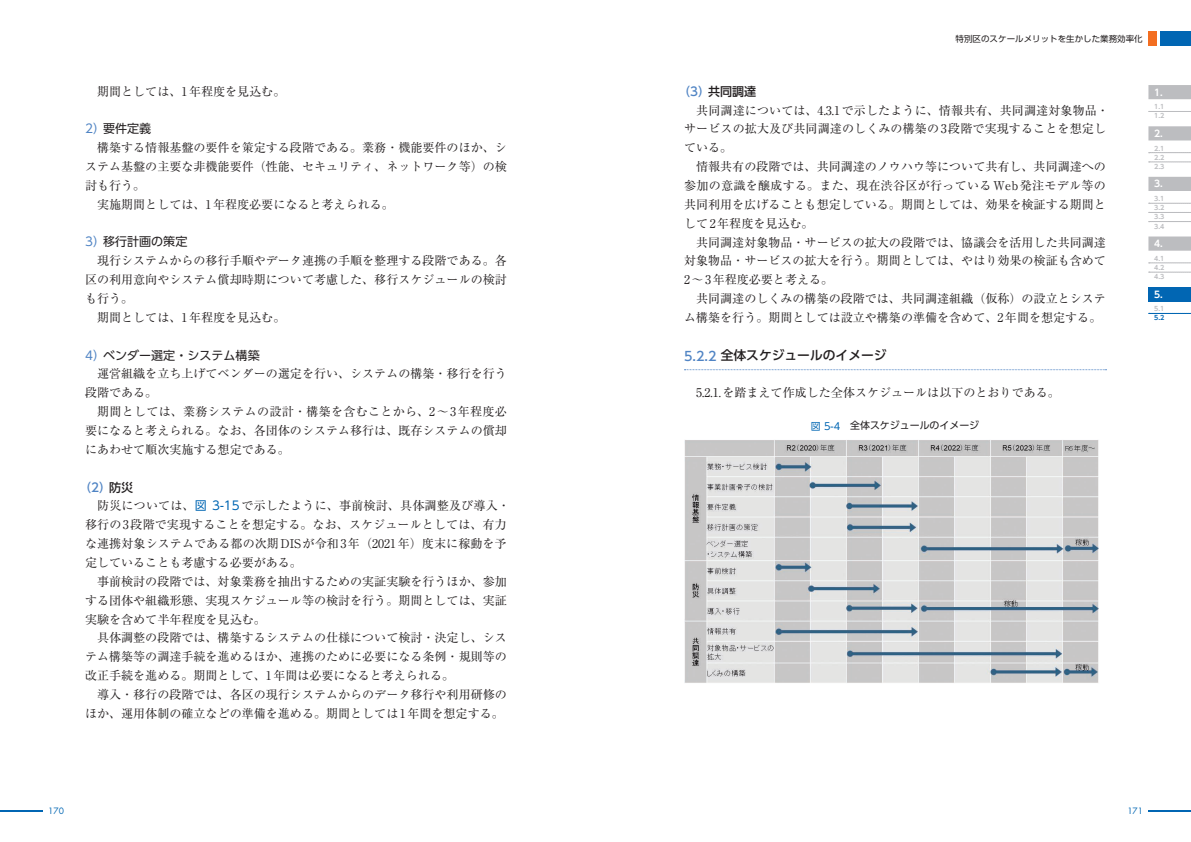
<style>
.page{position:relative;width:1191px;height:842px;background:#fff}
.page>*{position:absolute;margin:0;border:0;box-sizing:border-box;transform-origin:0 0}
.t1{font:500 12.8px "UD Shin Go Pr 6 N";color:#231f20}
.t2{font:12px/18.9px "Ryumin Pr 6 N";color:#231f20;text-align:justify}
.t3{font:12px "UD Shin Go Pr 6 N";color:#231f20}
.t4{font:500 12px "UD Shin Go Pr 6 N";color:#231f20}
.t5{font:500 12px "UD Shin Go Pr 6";color:#5084c4}
.t6{font:9.9px "UD Shin Go Pr 6 N";color:#231f20}
.t7{font:700 9.2px "UD Shin Go Pr 6 N De";color:#fff}
.t8{font:8.5px "UD Shin Go Pr 6";color:#231f20}
.t9{font:8.5px "Futura";color:#0166b3}
.t10{font:700 6.4px/9.2px "UD Shin Go Pr 6 N De";color:#bcbdc0;text-align:justify}
.t11{font:700 6.4px "UD Shin Go Pr 6 N De";color:#0166b3}
.s1{font-family:"UD Shin Go Pr 6";color:#5084c4}
.s2{font-family:"UD Shin Go Pr 6 N";color:#231f20}
.s3{font-family:"UD Shin Go Pr 6 N";color:#0166b3}
.s4{color:#0166b3}
</style>
<div class="page">
<hr style="left:0;top:810px;width:43px;height:1px;background:#0166b3">
<hr style="left:1148px;top:810px;width:43px;height:1px;background:#0166b3">
<div style="left:1159px;top:31px;width:32px;height:14px;background:#0166b3"></div>
<div style="left:1148px;top:31px;width:9px;height:14px;background:#f36e21"></div>
<div style="left:1148px;top:287px;width:43px;height:14px;background:#0166b3"></div>
<svg style="left:1148px;top:85px;width:43px;height:166px"></svg>
<svg style="left:1148px;top:263px;width:43px;height:1px"></svg>
<svg style="left:1148px;top:272px;width:43px;height:1px"></svg>
<svg style="left:1148px;top:313px;width:43px;height:1px"></svg>
<svg style="left:684px;top:369px;width:422px;height:1px"></svg>
<img style="left:684px;top:440px;width:415px;height:243px">
<p class="t2" style="left:97px;top:81px;width:190px">期間としては、1年程度を見込む。</p>
<p class="t3" style="left:85px;top:119px;width:68px"><span class="s1">2）</span>要件定義</p>
<p class="t2" style="left:97px;top:138px;width:411px">構築する情報基盤の要件を策定する段階である。業務・機能要件のほか、シ</p>
<p class="t2" style="left:85px;top:156px;width:423px">ステム基盤の主要な非機能要件（性能、セキュリティ、ネットワーク等）の検</p>
<p class="t2" style="left:85px;top:175px;width:62px">討も行う。</p>
<p class="t2" style="left:97px;top:194px;width:298px">実施期間としては、1年程度必要になると考えられる。</p>
<p class="t3" style="left:85px;top:232px;width:104px"><span class="s1">3）</span>移行計画の策定</p>
<p class="t2" style="left:97px;top:251px;width:411px">現行システムからの移行手順やデータ連携の手順を整理する段階である。各</p>
<p class="t2" style="left:85px;top:270px;width:423px">区の利用意向やシステム償却時期について考慮した、移行スケジュールの検討</p>
<p class="t2" style="left:85px;top:288px;width:50px">も行う。</p>
<p class="t2" style="left:97px;top:307px;width:190px">期間としては、1年程度を見込む。</p>
<p class="t3" style="left:85px;top:345px;width:176px"><span class="s1">4）</span>ベンダー選定・システム構築</p>
<p class="t2" style="left:85px;top:364px;width:423px;text-indent:12px">運営組織を立ち上げてベンダーの選定を行い、システムの構築・移行を行う段階である。</p>
<p class="t2" style="left:85px;top:402px;width:423px;text-indent:12px">期間としては、業務システムの設計・構築を含むことから、2～3年程度必要になると考えられる。なお、各団体のシステム移行は、既存システムの償却にあわせて順次実施する想定である。</p>
<p class="t5" style="left:79px;top:477px;width:56px">（2）<span class="s2">防災</span></p>
<p class="t2" style="left:85px;top:496px;width:426px;text-align:left;text-indent:12px">防災については、<span class="s3">図 3-15</span>で示したように、事前検討、具体調整及び導入・移行の3段階で実現することを想定する。なお、スケジュールとしては、有力な連携対象システムである都の次期DISが令和3年（2021年）度末に稼動を予定していることも考慮する必要がある。</p>
<p class="t2" style="left:85px;top:571px;width:423px;text-indent:12px">事前検討の段階では、対象業務を抽出するための実証実験を行うほか、参加する団体や組織形態、実現スケジュール等の検討を行う。期間としては、実証実験を含めて半年程度を見込む。</p>
<p class="t2" style="left:85px;top:628px;width:423px;text-indent:12px">具体調整の段階では、構築するシステムの仕様について検討・決定し、システム構築等の調達手続を進めるほか、連携のために必要になる条例・規則等の改正手続を進める。期間として、1年間は必要になると考えられる。</p>
<p class="t2" style="left:85px;top:684px;width:423px;text-align:right">導入・移行の段階では、各区の現行システムからのデータ移行や利用研修のほか、運用体制の確立などの準備を進める。期間としては1年間を想定する。</p>
<p class="t8" style="left:955px;top:31px;width:189px">特別区のスケールメリットを生かした業務効率化</p>
<p class="t4" style="left:678px;top:81px;width:80px"><span class="s1">（3）</span>共同調達</p>
<p class="t2" style="left:684px;top:100px;width:426px;text-align:left;text-indent:12px">共同調達については、4.3.1で示したように、情報共有、共同調達対象物品・サービスの拡大及び共同調達のしくみの構築の3段階で実現することを想定している。</p>
<p class="t2" style="left:684px;top:156px;width:423px;text-indent:12px">情報共有の段階では、共同調達のノウハウ等について共有し、共同調達への参加の意識を醸成する。また、現在渋谷区が行っているWeb発注モデル等の共同利用を広げることも想定している。期間としては、効果を検証する期間として2年程度を見込む。</p>
<p class="t2" style="left:684px;top:232px;width:423px;text-indent:12px">共同調達対象物品・サービスの拡大の段階では、協議会を活用した共同調達対象物品・サービスの拡大を行う。期間としては、やはり効果の検証も含めて2～3年程度必要と考える。</p>
<p class="t2" style="left:684px;top:288px;width:423px;text-indent:12px">共同調達のしくみの構築の段階では、共同調達組織（仮称）の設立とシステム構築を行う。期間としては設立や構築の準備を含めて、2年間を想定する。</p>
<p class="t1" style="left:684px;top:345px;width:204px"><span class="s1">5.2.2</span> 全体スケジュールのイメージ</p>
<p class="t2" style="left:696px;top:383px;width:365px">5.2.1.を踏まえて作成した全体スケジュールは以下のとおりである。</p>
<p class="t6" style="left:811px;top:417px;width:170px"><span class="s4">図 5‑4</span>　全体スケジュールのイメージ</p>
<p class="t7" style="left:1154px;top:85px;width:10px">1.</p>
<p class="t10" style="left:1154px;top:102px;width:12px">1.1<br>1.2</p>
<p class="t7" style="left:1154px;top:126px;width:10px">2.</p>
<p class="t10" style="left:1154px;top:143px;width:12px">2.1<br>2.2<br>2.3</p>
<p class="t7" style="left:1154px;top:176px;width:10px">3.</p>
<p class="t10" style="left:1154px;top:194px;width:12px">3.1<br>3.2<br>3.3<br>3.4</p>
<p class="t7" style="left:1154px;top:236px;width:10px">4.</p>
<p class="t10" style="left:1154px;top:253px;width:12px">4.1<br>4.2<br>4.3</p>
<p class="t7" style="left:1154px;top:287px;width:10px">5.</p>
<p class="t10" style="left:1154px;top:304px;width:12px">5.1</p>
<p class="t11" style="left:1154px;top:313px;width:12px">5.2</p>
<p class="t9" style="left:48px;top:805px;width:17px">170</p>
<p class="t9" style="left:1127px;top:805px;width:17px">171</p>
</div>
